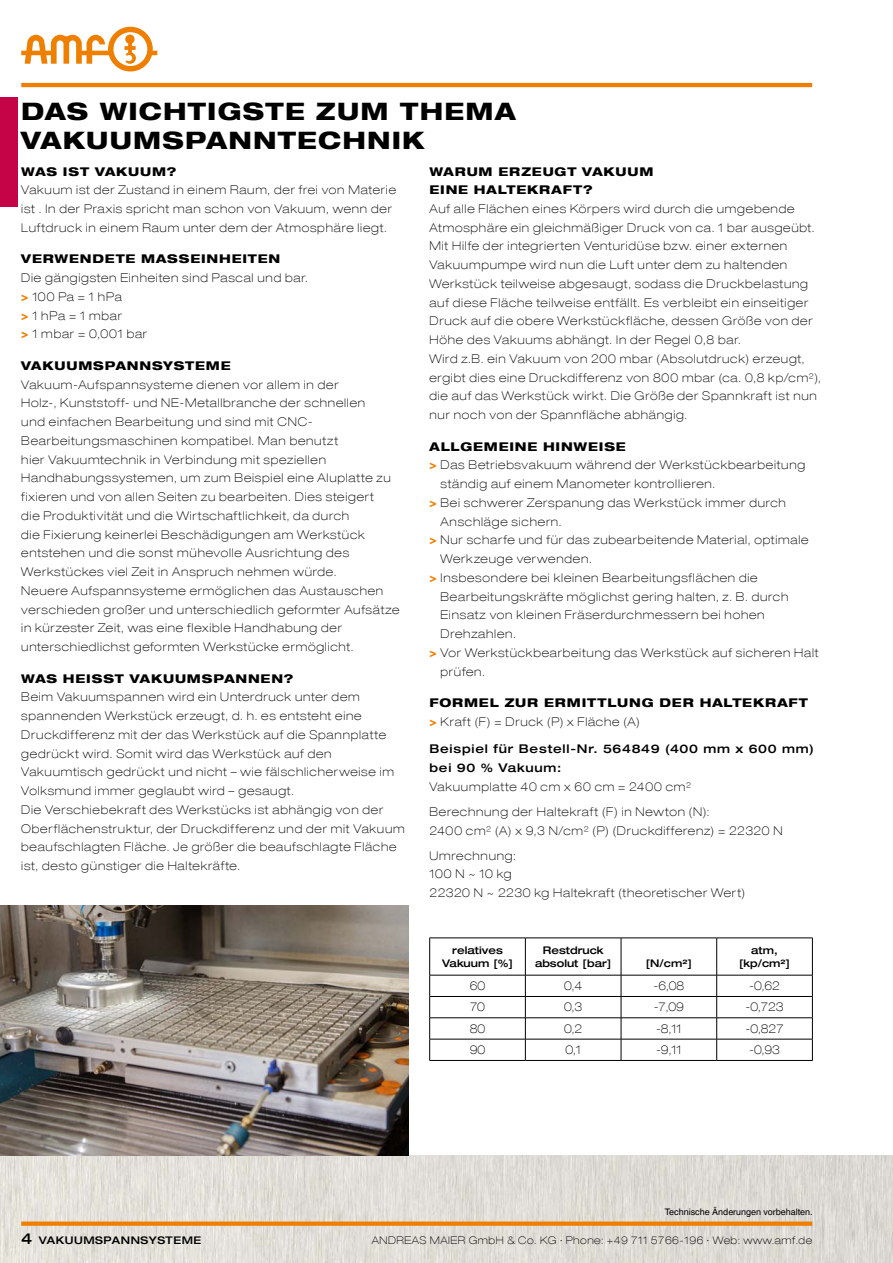
<style>
.page{position:relative;width:893px;height:1263px;background:#fff}
.page>*{position:absolute;margin:0;border:0;box-sizing:border-box;transform-origin:0 0}
.t1{font:800 expanded 24px/28.8px "Helvetica Neue LT Com";letter-spacing:.05em;color:#000}
.t2{font:100 expanded 12px/18.8px "Helvetica Neue LT Com";letter-spacing:.065em;color:#000}
.t3{font:800 expanded 12px/18.8px "Helvetica Neue LT Com";letter-spacing:.07em;color:#000}
.t4{font:500 expanded 12px/18.8px "Helvetica Neue LT Com";letter-spacing:.06em;color:#000}
.t5{font:500 expanded 10.5px/12.8px "Helvetica Neue LT Com";letter-spacing:.05em;color:#000;text-align:center}
.t6{font:100 expanded 10.5px "Helvetica Neue LT Com";letter-spacing:.05em;color:#000}
.t7{font:9px "Helvetica World";color:#000}
.s1{font-weight:800;color:#ee7f00}
.s2{color:#ee7f00}
.s3{font-weight:100}
.s4{font-size:15px}
</style>
<div class="page">
<img style="left:0;top:1155px;width:892px;height:108px">
<hr style="left:21px;top:83px;width:791px;height:4px;background:#ee7f00">
<svg style="left:21px;top:27px;width:136px;height:44px"></svg>
<div style="left:21px;top:1221px;width:791px;height:5px;background:#ee7f00"></div>
<img style="left:0;top:905px;width:408px;height:250px">
<div style="left:0;top:98px;width:17px;height:109px;background:#c50347"></div>
<hr style="left:429px;top:938px;width:96px;height:1px;background:#000">
<hr style="left:429px;top:938px;width:1px;height:37px;background:#000">
<hr style="left:525px;top:938px;width:96px;height:1px;background:#000">
<hr style="left:525px;top:938px;width:1px;height:37px;background:#000">
<hr style="left:621px;top:938px;width:96px;height:1px;background:#000">
<hr style="left:621px;top:938px;width:1px;height:37px;background:#000">
<hr style="left:717px;top:938px;width:96px;height:1px;background:#000">
<hr style="left:716px;top:938px;width:1px;height:37px;background:#000">
<hr style="left:812px;top:938px;width:1px;height:37px;background:#000">
<hr style="left:429px;top:975px;width:96px;height:1px;background:#000">
<hr style="left:525px;top:975px;width:96px;height:1px;background:#000">
<hr style="left:621px;top:975px;width:96px;height:1px;background:#000">
<hr style="left:717px;top:975px;width:96px;height:1px;background:#000">
<hr style="left:429px;top:996px;width:96px;height:1px;background:#000">
<hr style="left:525px;top:996px;width:96px;height:1px;background:#000">
<hr style="left:621px;top:996px;width:96px;height:1px;background:#000">
<hr style="left:717px;top:996px;width:96px;height:1px;background:#000">
<hr style="left:429px;top:1017px;width:96px;height:1px;background:#000">
<hr style="left:525px;top:1017px;width:96px;height:1px;background:#000">
<hr style="left:621px;top:1017px;width:96px;height:1px;background:#000">
<hr style="left:717px;top:1017px;width:96px;height:1px;background:#000">
<hr style="left:429px;top:1039px;width:96px;height:1px;background:#000">
<svg style="left:429px;top:975px;width:1px;height:85px"></svg>
<hr style="left:525px;top:1039px;width:96px;height:1px;background:#000">
<svg style="left:525px;top:975px;width:1px;height:85px"></svg>
<hr style="left:621px;top:1039px;width:96px;height:1px;background:#000">
<svg style="left:621px;top:975px;width:1px;height:85px"></svg>
<hr style="left:717px;top:1039px;width:96px;height:1px;background:#000">
<svg style="left:716px;top:975px;width:1px;height:85px"></svg>
<svg style="left:812px;top:975px;width:1px;height:85px"></svg>
<hr style="left:429px;top:1060px;width:96px;height:1px;background:#000">
<hr style="left:525px;top:1060px;width:96px;height:1px;background:#000">
<hr style="left:621px;top:1060px;width:96px;height:1px;background:#000">
<hr style="left:717px;top:1060px;width:96px;height:1px;background:#000">
<h1 class="t1" style="left:21px;top:97px;width:496px">DAS WICHTIGSTE ZUM THEMA<br>VAKUUMSPANNTECHNIK</h1>
<p class="t3" style="left:21px;top:162px;width:157px">WAS IST VAKUUM?</p>
<p class="t2" style="left:21px;top:181px;width:376px">Vakuum ist der Zustand in einem Raum, der frei von Materie ist . In der Praxis spricht man schon von Vakuum, wenn der<br>Luftdruck in einem Raum unter dem der Atmosphäre liegt.</p>
<p class="t3" style="left:21px;top:249px;width:261px">VERWENDETE MASSEINHEITEN</p>
<p class="t2" style="left:21px;top:268px;width:288px">Die gängigsten Einheiten sind Pascal und bar. <span class="s1">&gt;</span> 100 Pa = 1 hPa<br><span class="s1">&gt;</span> 1 hPa = 1 mbar<br><span class="s1">&gt;</span> 1 mbar = 0,001 bar</p>
<p class="t3" style="left:21px;top:356px;width:211px">VAKUUMSPANNSYSTEME</p>
<p class="t2" style="left:21px;top:375px;width:380px">Vakuum-Aufspannsysteme dienen vor allem in der<br>Holz-, Kunststoff- und NE-Metallbranche der schnellen<br>und einfachen Bearbeitung und sind mit CNC-Bearbeitungsmaschinen kompatibel. Man benutzt<br>hier Vakuumtechnik in Verbindung mit speziellen Handhabungssystemen, um zum Beispiel eine Aluplatte zu fixieren und von allen Seiten zu bearbeiten. Dies steigert<br>die Produktivität und die Wirtschaftlichkeit, da durch<br>die Fixierung keinerlei Beschädigungen am Werkstück entstehen und die sonst mühevolle Ausrichtung des Werkstückes viel Zeit in Anspruch nehmen würde.<br>Neuere Aufspannsysteme ermöglichen das Austauschen verschieden großer und unterschiedlich geformter Aufsätze in kürzester Zeit, was eine flexible Handhabung der unterschiedlichst geformten Werkstücke ermöglicht.</p>
<p class="t3" style="left:21px;top:669px;width:75px">WAS HEISS</p>
<p class="t3" style="left:115px;top:669px;width:180px">T VAKUUMSPANNEN?</p>
<p class="t2" style="left:21px;top:687px;width:385px">Beim Vakuumspannen wird ein Unterdruck unter dem spannenden Werkstück erzeugt, d. h. es entsteht eine Druckdifferenz mit der das Werkstück auf die Spannplatte gedrückt wird. Somit wird das Werkstück auf den Vakuumtisch gedrückt und nicht – wie fälschlicherweise im Volksmund immer geglaubt wird – gesaugt.<br>Die Verschiebekraft des Werkstücks ist abhängig von der Oberflächenstruktur, der Druckdifferenz und der mit Vakuum beaufschlagten Fläche. Je größer die beaufschlagte Fläche ist, desto günstiger die Haltekräfte.</p>
<p class="t3" style="left:429px;top:161px;width:225px">WARUM ERZEUGT VAKUUM<br>EINE HALTEKRAFT?</p>
<p class="t2" style="left:429px;top:199px;width:393px">Auf alle Flächen eines Körpers wird durch die umgebende Atmosphäre ein gleichmäßiger Druck von ca. 1 bar ausgeübt.<br>Mit Hilfe der integrierten Venturidüse bzw. einer externen Vakuumpumpe wird nun die Luft unter dem zu haltenden Werkstück teilweise abgesaugt, sodass die Druckbelastung auf diese Fläche teilweise entfällt. Es verbleibt ein einseitiger Druck auf die obere Werkstückfläche, dessen Größe von der Höhe des Vakuums abhängt. In der Regel 0,8 bar.<br>Wird z.B. ein Vakuum von 200 mbar (Absolutdruck) erzeugt, ergibt dies eine Druckdifferenz von 800 mbar (ca. 0,8 kp/cm²), die auf das Werkstück wirkt. Die Größe der Spannkraft ist nun nur noch von der Spannfläche abhängig.</p>
<p class="t3" style="left:429px;top:437px;width:198px">ALLGEMEINE HINWEISE</p>
<p class="t2" style="left:429px;top:456px;width:377px"><span class="s1">&gt;</span> Das Betriebsvakuum während der Werkstückbearbeitung</p>
<p class="t2" style="left:441px;top:474px;width:276px">ständig auf einem Manometer kontrollieren.</p>
<p class="t2" style="left:429px;top:493px;width:358px"><span class="s1">&gt;</span> Bei schwerer Zerspanung das Werkstück immer durch</p>
<p class="t2" style="left:441px;top:512px;width:123px">Anschläge sichern.</p>
<p class="t2" style="left:429px;top:530px;width:381px"><span class="s1">&gt;</span> Nur scharfe und für das zubearbeitende Material, optimale</p>
<p class="t2" style="left:441px;top:549px;width:153px">Werkzeuge verwenden.</p>
<p class="t2" style="left:429px;top:568px;width:330px"><span class="s1">&gt;</span> Insbesondere bei kleinen Bearbeitungsflächen die</p>
<p class="t2" style="left:441px;top:587px;width:349px">Bearbeitungskräfte möglichst gering halten, z. B. durch</p>
<p class="t2" style="left:441px;top:605px;width:326px">Einsatz von kleinen Fräserdurchmessern bei hohen</p>
<p class="t2" style="left:441px;top:624px;width:77px">Drehzahlen.</p>
<p class="t2" style="left:429px;top:643px;width:391px"><span class="s1">&gt;</span> Vor Werkstückbearbeitung das Werkstück auf sicheren Halt</p>
<p class="t2" style="left:441px;top:662px;width:46px">prüfen.</p>
<p class="t3" style="left:429px;top:693px;width:380px">FORMEL ZUR ERMITTLUNG DER HALTEKRAFT <span class="s2">&gt;</span> <span class="s3">Kraft (F) = Druck (P) x Fläche (A)</span></p>
<p class="t4" style="left:429px;top:739px;width:386px">Beispiel für Bestell-Nr. 564849 (400 mm x 600 mm) bei 90 % Vakuum:</p>
<p class="t2" style="left:429px;top:773px;width:281px;line-height:25.2px">Vakuumplatte 40 cm x 60 cm = 2400 cm²<br>Berechnung der Haltekraft (F) in Newton (N):</p>
<p class="t2" style="left:429px;top:817px;width:355px;line-height:25.2px">2400 cm² (A) x 9,3 N/cm² (P) (Druckdifferenz) = 22320 N<br>Umrechnung:</p>
<p class="t2" style="left:429px;top:864px;width:317px">100 N ~ 10 kg<br>22320 N ~ 2230 kg Haltekraft (theoretischer Wert)</p>
<p class="t5" style="left:442px;top:943px;width:72px">relatives<br>Vakuum [%]</p>
<p class="t5" style="left:535px;top:943px;width:78px">Restdruck absolut [bar]</p>
<p class="t5" style="left:646px;top:956px;width:48px">[N/cm²]</p>
<p class="t5" style="left:739px;top:943px;width:52px">atm, [kp/cm²]</p>
<p class="t2" style="left:470px;top:976px;width:17px">60</p>
<p class="t2" style="left:564px;top:976px;width:20px">0,4</p>
<p class="t2" style="left:653px;top:976px;width:32px">-6,08</p>
<p class="t2" style="left:749px;top:976px;width:32px">-0,62</p>
<p class="t2" style="left:470px;top:997px;width:16px">70</p>
<p class="t2" style="left:564px;top:997px;width:20px">0,3</p>
<p class="t2" style="left:654px;top:997px;width:32px">-7,09</p>
<p class="t2" style="left:745px;top:997px;width:39px">-0,723</p>
<p class="t2" style="left:470px;top:1019px;width:17px">80</p>
<p class="t2" style="left:564px;top:1019px;width:20px">0,2</p>
<p class="t2" style="left:656px;top:1019px;width:27px">-8,11</p>
<p class="t2" style="left:745px;top:1019px;width:39px">-0,827</p>
<p class="t2" style="left:470px;top:1040px;width:17px">90</p>
<p class="t2" style="left:565px;top:1040px;width:17px">0,1</p>
<p class="t2" style="left:656px;top:1040px;width:27px">-9,11</p>
<p class="t2" style="left:749px;top:1040px;width:32px">-0,93</p>
<p class="t7" style="left:665px;top:1207px;width:149px">Technische Änderungen vorbehalten.</p>
<p class="t5" style="left:21px;top:1233px;width:181px"><span class="s4">4</span> Vakuumspannsysteme</p>
<p class="t6" style="left:372px;top:1233px;width:442px">ANDREAS MAIER GmbH &amp; Co. KG ∙ Phone: +49 711 5766-196 ∙ Web: www.amf.de</p>
</div>
